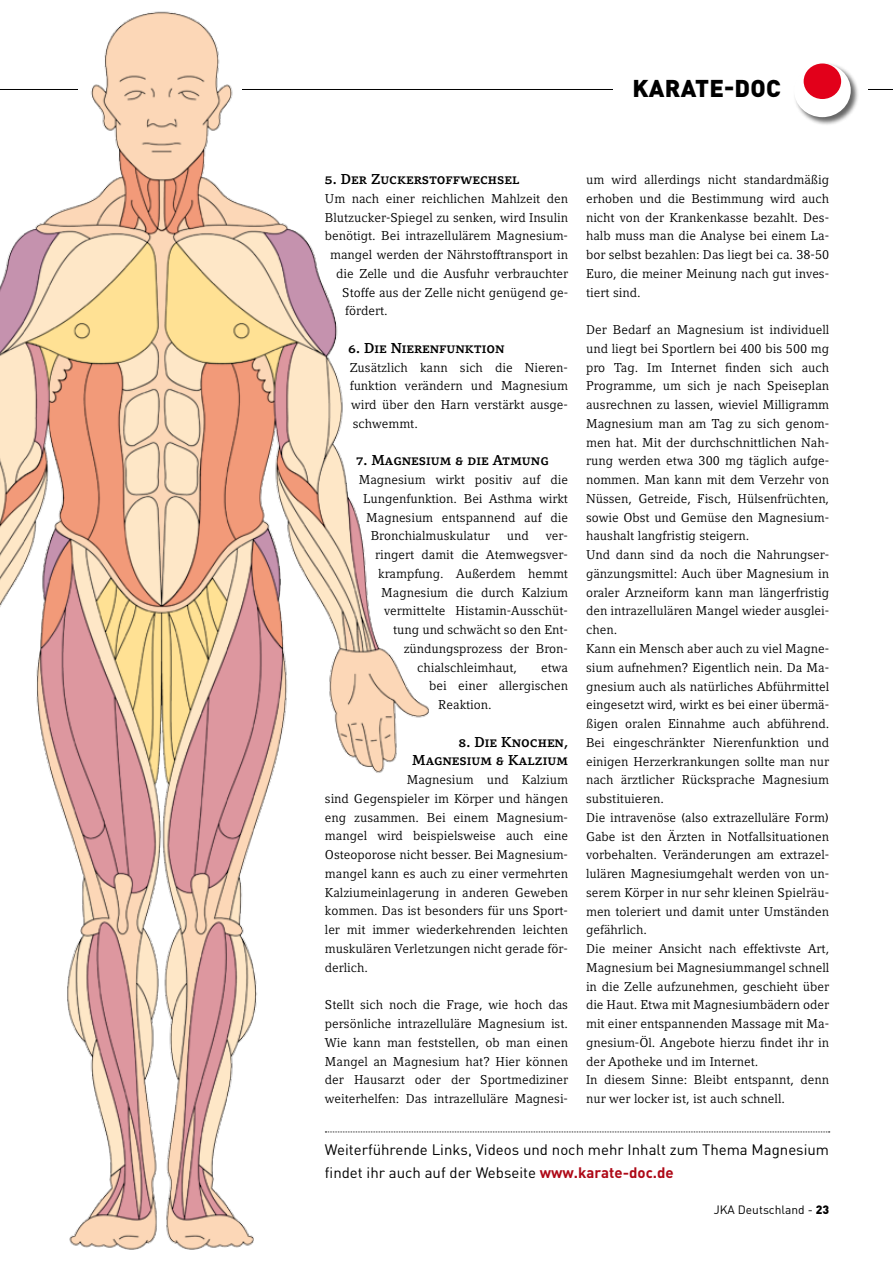
<style>
.page{position:relative;width:893px;height:1263px;background:#fff}
.page>*{position:absolute;margin:0;border:0;box-sizing:border-box;transform-origin:0 0}
.t1{font:900 24px "DIN Pro";letter-spacing:.01em;color:#000}
.t2{font:15px/22.5px "DIN Pro";color:#000}
.t3{font:14.25px/18.8px "Compatil Letter LT Bold SC";color:#000;text-align:right}
.t4{font:12.75px/18.8px "Compatil Letter LT";color:#000;text-align:justify}
.t5{font:12px "DIN Pro";color:#000}
.s1{font-weight:700;color:#ae0917}
.s2{font-weight:900}
</style>
<div class="page">
<hr style="left:0;top:89px;width:893px;height:1px;background:#000">
<div style="left:779px;top:55px;width:88px;height:70px;background:#fff"></div>
<div style="left:793px;top:63px;width:66px;height:63px;background:#000;opacity:.6"></div>
<div style="left:794px;top:63px;width:57px;height:54px;background:#fff;border-radius:50%"></div>
<div style="left:804px;top:64px;width:37px;height:35px;background:#e2001a;border-radius:50%"></div>
<div style="left:613px;top:72px;width:176px;height:32px;background:#fff"></div>
<img style="left:0;top:11px;width:429px;height:1239px">
<div style="left:325px;top:1125px;width:504px;height:60px;background:#fff"></div>
<svg style="left:325px;top:1131px;width:505px;height:1px"></svg>
<h1 class="t1" style="left:633px;top:72px;width:150px">KARATE-DOC</h1>
<p class="t3" style="left:325px;top:170px;width:196px">5. Der Zuckerstoffwechsel</p>
<p class="t4" style="left:325px;top:189px;width:245px">Um nach einer reichlichen Mahlzeit den</p>
<p class="t4" style="left:325px;top:208px;width:245px">Blutzucker-Spiegel zu senken, wird Insulin</p>
<p class="t4" style="left:325px;top:226px;width:245px">benötigt. Bei intrazellulärem Magnesium-</p>
<p class="t4" style="left:330px;top:245px;width:239px">mangel werden der Nährstofftransport in</p>
<p class="t4" style="left:336px;top:264px;width:233px">die Zelle und die Ausfuhr verbrauchter</p>
<p class="t4" style="left:342px;top:283px;width:227px">Stoffe aus der Zelle nicht genügend ge-</p>
<p class="t4" style="left:345px;top:301px;width:44px">fördert.</p>
<p class="t3" style="left:348px;top:338px;width:158px">6. Die Nierenfunktion</p>
<p class="t4" style="left:350px;top:358px;width:220px">Zusätzlich kann sich die Nieren&shy;funktion verändern und Magnesium wird über den Harn verstärkt ausge&shy;schwemmt.</p>
<p class="t3" style="left:356px;top:451px;width:195px">7. Magnesium &amp; die Atmung</p>
<p class="t4" style="left:359px;top:470px;width:211px">Magnesium wirkt positiv auf die</p>
<p class="t4" style="left:363px;top:489px;width:206px">Lungenfunktion. Bei Asthma wirkt</p>
<p class="t4" style="left:366px;top:508px;width:203px">Magnesium entspannend auf die</p>
<p class="t4" style="left:371px;top:526px;width:121px">Bronchialmuskulatur</p>
<p class="t4" style="left:507px;top:526px;width:23px">und</p>
<p class="t4" style="left:546px;top:526px;width:24px">ver-</p>
<p class="t4" style="left:375px;top:545px;width:194px">ringert damit die Atemwegsver-</p>
<p class="t4" style="left:378px;top:564px;width:191px">krampfung. Außerdem hemmt</p>
<p class="t4" style="left:381px;top:583px;width:188px">Magnesium die durch Kalzium</p>
<p class="t4" style="left:384px;top:601px;width:185px">vermittelte Histamin-Ausschüt-</p>
<p class="t4" style="left:393px;top:620px;width:176px">tung und schwächt so den Ent-</p>
<p class="t4" style="left:404px;top:639px;width:166px">zündungsprozess der Bron-</p>
<p class="t4" style="left:417px;top:658px;width:101px">chialschleimhaut,</p>
<p class="t4" style="left:541px;top:658px;width:28px">etwa</p>
<p class="t4" style="left:429px;top:676px;width:140px">bei einer allergischen</p>
<p class="t4" style="left:438px;top:695px;width:55px">Reaktion.</p>
<p class="t3" style="left:412px;top:732px;width:157px">8. Die Knochen,<br>Magnesium &amp; Kalzium</p>
<p class="t4" style="left:325px;top:770px;width:245px;text-indent:82px">Magnesium und Kalzium sind Gegenspieler im Körper und hängen eng zusammen. Bei einem Magnesium&shy;mangel wird beispielsweise auch eine Osteoporose nicht besser. Bei Magnesium&shy;mangel kann es auch zu einer vermehrten Kalziumeinlagerung in anderen Geweben kommen. Das ist besonders für uns Sport&shy;ler mit immer wiederkehrenden leichten muskulären Verletzungen nicht gerade för&shy;derlich.</p>
<p class="t4" style="left:325px;top:995px;width:245px">Stellt sich noch die Frage, wie hoch das persönliche intrazelluläre Magnesium ist.<br>Wie kann man feststellen, ob man einen Mangel an Magnesium hat? Hier können der Hausarzt oder der Sportmediziner weiterhelfen: Das intrazelluläre Magnesi-</p>
<p class="t4" style="left:586px;top:170px;width:245px">um wird allerdings nicht standardmäßig erhoben und die Bestimmung wird auch nicht von der Krankenkasse bezahlt. Des&shy;halb muss man die Analyse bei einem La&shy;bor selbst bezahlen: Das liegt bei ca. 38-50<br>Euro, die meiner Meinung nach gut inves&shy;tiert sind.</p>
<p class="t4" style="left:586px;top:320px;width:245px;text-align:left">Der Bedarf an Magnesium ist individuell und liegt bei Sportlern bei 400 bis 500 mg pro Tag. Im Internet finden sich auch Programme, um sich je nach Speiseplan ausrechnen zu lassen, wieviel Milligramm Magnesium man am Tag zu sich genom&shy;men hat. Mit der durchschnittlichen Nah&shy;rung werden etwa 300 mg täglich aufge&shy;nommen. Man kann mit dem Verzehr von Nüssen, Getreide, Fisch, Hülsenfrüchten, sowie Obst und Gemüse den Magnesium&shy;haushalt langfristig steigern.<br>Und dann sind da noch die Nahrungser&shy;gänzungsmittel: Auch über Magnesium in oraler Arzneiform kann man längerfristig den intrazellulären Mangel wieder ausglei&shy;chen.<br>Kann ein Mensch aber auch zu viel Magne&shy;sium aufnehmen? Eigentlich nein. Da Ma&shy;gnesium auch als natürliches Abführmittel eingesetzt wird, wirkt es bei einer übermä&shy;ßigen oralen Einnahme auch abführend.<br>Bei eingeschränkter Nierenfunktion und einigen Herzerkrankungen sollte man nur nach ärztlicher Rücksprache Magnesium substituieren.<br>Die intravenöse (also extrazelluläre Form)<br>Gabe ist den Ärzten in Notfallsituationen vorbehalten. Veränderungen am extrazel&shy;lulären Magnesiumgehalt werden von un&shy;serem Körper in nur sehr kleinen Spielräu&shy;men toleriert und damit unter Umständen gefährlich.<br>Die meiner Ansicht nach effektivste Art, Magnesium bei Magnesiummangel schnell in die Zelle aufzunehmen, geschieht über die Haut. Etwa mit Magnesiumbädern oder mit einer entspannenden Massage mit Ma&shy;gnesium-Öl. Angebote hierzu findet ihr in der Apotheke und im Internet.<br>In diesem Sinne: Bleibt entspannt, denn nur wer locker ist, ist auch schnell.</p>
<p class="t2" style="left:325px;top:1138px;width:506px">Weiterführende Links, Videos und noch mehr Inhalt zum Thema Magnesium findet ihr auch auf der Webseite <span class="s1">www.karate-doc.de</span></p>
<p class="t5" style="left:714px;top:1202px;width:117px">JKA Deutschland - <span class="s2">23</span></p>
</div>
